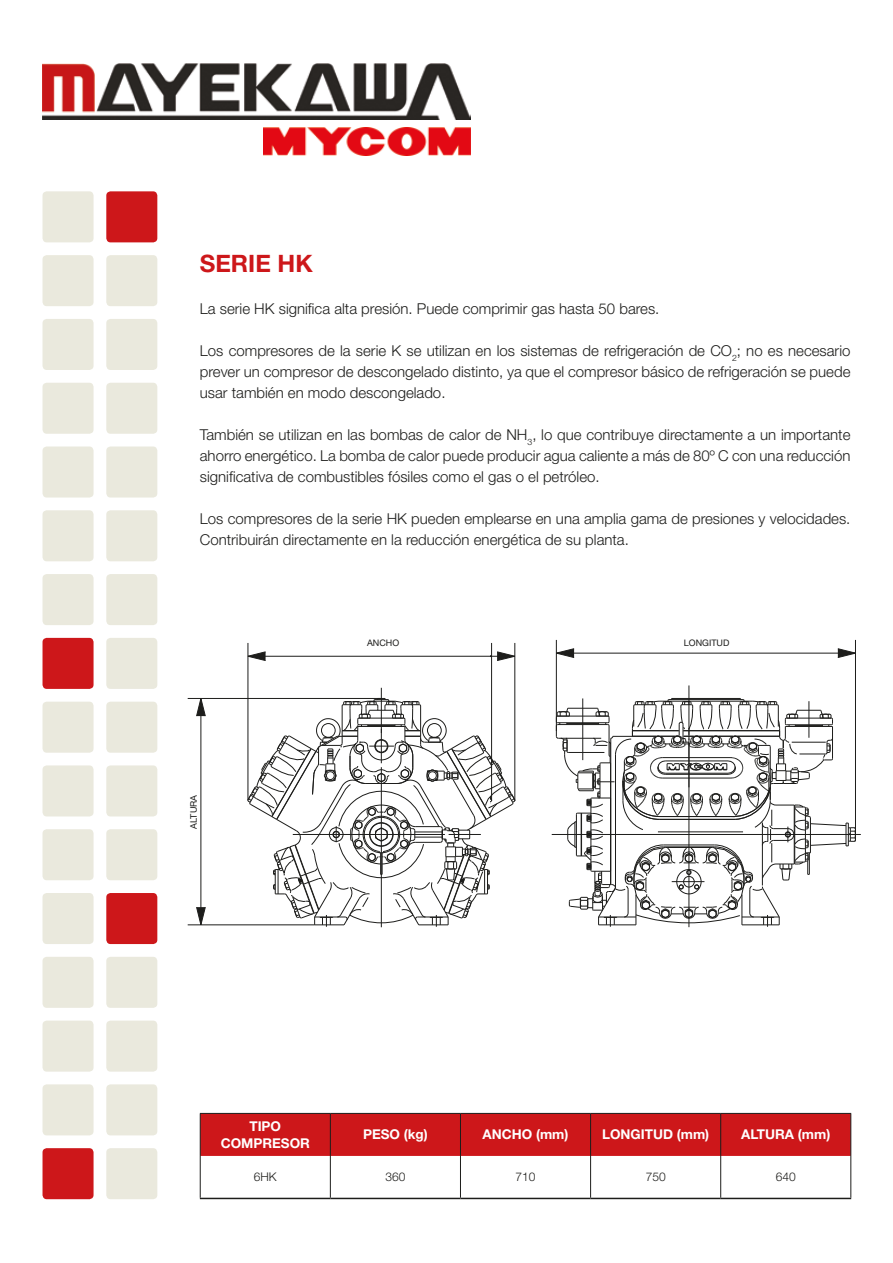
<style>
.page{position:relative;width:893px;height:1263px;background:#fff}
.page>*{position:absolute;margin:0;border:0;box-sizing:border-box;transform-origin:0 0}
.t1{font:700 24px "Helvetica Neue LT Std";color:#cd171a}
.t2{font:300 15px/21px "Helvetica Neue LT Std";color:#1d1d1b;text-align:justify}
.t3{font:700 13.5px/16.5px "Helvetica Neue LT Std";color:#fff;text-align:center}
.t4{font:300 12px "Helvetica Neue LT Std";color:#1d1d1b}
.t5{font:9px "Helvetica Neue LT Std";color:#1d1d1b}
</style>
<div class="page">
<div style="left:43px;top:191px;width:51px;height:51px;background:#eae9dd;border-radius:4px"></div>
<div style="left:43px;top:255px;width:51px;height:51px;background:#eae9dd;border-radius:4px"></div>
<div style="left:43px;top:319px;width:51px;height:51px;background:#eae9dd;border-radius:4px"></div>
<div style="left:43px;top:383px;width:51px;height:51px;background:#eae9dd;border-radius:4px"></div>
<div style="left:43px;top:446px;width:51px;height:51px;background:#eae9dd;border-radius:4px"></div>
<div style="left:43px;top:510px;width:51px;height:51px;background:#eae9dd;border-radius:4px"></div>
<div style="left:43px;top:574px;width:51px;height:51px;background:#eae9dd;border-radius:4px"></div>
<div style="left:43px;top:638px;width:51px;height:51px;background:#cd171a;border-radius:4px"></div>
<div style="left:43px;top:702px;width:51px;height:51px;background:#eae9dd;border-radius:4px"></div>
<div style="left:43px;top:765px;width:51px;height:51px;background:#eae9dd;border-radius:4px"></div>
<div style="left:43px;top:829px;width:51px;height:51px;background:#eae9dd;border-radius:4px"></div>
<div style="left:43px;top:893px;width:51px;height:51px;background:#eae9dd;border-radius:4px"></div>
<div style="left:43px;top:957px;width:51px;height:51px;background:#eae9dd;border-radius:4px"></div>
<div style="left:43px;top:1020px;width:51px;height:51px;background:#eae9dd;border-radius:4px"></div>
<div style="left:43px;top:1084px;width:51px;height:51px;background:#eae9dd;border-radius:4px"></div>
<div style="left:43px;top:1148px;width:51px;height:51px;background:#cd171a;border-radius:4px"></div>
<div style="left:106px;top:191px;width:51px;height:51px;background:#cd171a;border-radius:4px"></div>
<div style="left:106px;top:255px;width:51px;height:51px;background:#eae9dd;border-radius:4px"></div>
<div style="left:106px;top:319px;width:51px;height:51px;background:#eae9dd;border-radius:4px"></div>
<div style="left:106px;top:383px;width:51px;height:51px;background:#eae9dd;border-radius:4px"></div>
<div style="left:106px;top:446px;width:51px;height:51px;background:#eae9dd;border-radius:4px"></div>
<div style="left:106px;top:510px;width:51px;height:51px;background:#eae9dd;border-radius:4px"></div>
<div style="left:106px;top:574px;width:51px;height:51px;background:#eae9dd;border-radius:4px"></div>
<div style="left:106px;top:638px;width:51px;height:51px;background:#eae9dd;border-radius:4px"></div>
<div style="left:106px;top:702px;width:51px;height:51px;background:#eae9dd;border-radius:4px"></div>
<div style="left:106px;top:765px;width:51px;height:51px;background:#eae9dd;border-radius:4px"></div>
<div style="left:106px;top:829px;width:51px;height:51px;background:#eae9dd;border-radius:4px"></div>
<div style="left:106px;top:893px;width:51px;height:51px;background:#cd171a;border-radius:4px"></div>
<div style="left:106px;top:957px;width:51px;height:51px;background:#eae9dd;border-radius:4px"></div>
<div style="left:106px;top:1020px;width:51px;height:51px;background:#eae9dd;border-radius:4px"></div>
<div style="left:106px;top:1084px;width:51px;height:51px;background:#eae9dd;border-radius:4px"></div>
<div style="left:106px;top:1148px;width:51px;height:51px;background:#eae9dd;border-radius:4px"></div>
<img style="left:43px;top:64px;width:427px;height:55px">
<img style="left:264px;top:128px;width:206px;height:27px">
<hr style="left:381px;top:688px;width:1px;height:45px;background:#1d1d1b">
<hr style="left:201px;top:698px;width:1px;height:227px;background:#1d1d1b">
<svg style="left:196px;top:699px;width:10px;height:18px"></svg>
<svg style="left:196px;top:906px;width:10px;height:18px"></svg>
<hr style="left:188px;top:924px;width:127px;height:1px;background:#1d1d1b">
<hr style="left:188px;top:698px;width:193px;height:1px;background:#1d1d1b">
<hr style="left:248px;top:656px;width:267px;height:1px;background:#1d1d1b">
<svg style="left:247px;top:651px;width:19px;height:10px"></svg>
<hr style="left:515px;top:643px;width:1px;height:158px;background:#1d1d1b">
<hr style="left:248px;top:643px;width:1px;height:157px;background:#1d1d1b">
<hr style="left:552px;top:834px;width:309px;height:1px;background:#1d1d1b">
<hr style="left:689px;top:685px;width:1px;height:242px;background:#1d1d1b">
<svg style="left:247px;top:698px;width:269px;height:229px"></svg>
<svg style="left:556px;top:698px;width:300px;height:229px"></svg>
<svg style="left:490px;top:651px;width:26px;height:10px"></svg>
<hr style="left:491px;top:643px;width:1px;height:158px;background:#1d1d1b">
<hr style="left:556px;top:653px;width:299px;height:1px;background:#1d1d1b">
<svg style="left:557px;top:648px;width:18px;height:10px"></svg>
<svg style="left:837px;top:648px;width:18px;height:10px"></svg>
<hr style="left:855px;top:640px;width:1px;height:189px;background:#1d1d1b">
<hr style="left:556px;top:640px;width:1px;height:91px;background:#1d1d1b">
<div style="left:201px;top:1114px;width:649px;height:42px;background:#cd171a"></div>
<hr style="left:200px;top:1198px;width:130px;height:1px;background:#1d1d1b">
<hr style="left:330px;top:1198px;width:130px;height:1px;background:#1d1d1b">
<hr style="left:460px;top:1198px;width:131px;height:1px;background:#1d1d1b">
<hr style="left:591px;top:1198px;width:130px;height:1px;background:#1d1d1b">
<hr style="left:721px;top:1198px;width:130px;height:1px;background:#1d1d1b">
<hr style="left:200px;top:1113px;width:130px;height:1px;background:#1d1d1b">
<hr style="left:200px;top:1114px;width:1px;height:42px;background:#1d1d1b">
<hr style="left:330px;top:1113px;width:130px;height:1px;background:#1d1d1b">
<hr style="left:330px;top:1114px;width:1px;height:42px;background:#1d1d1b">
<hr style="left:460px;top:1113px;width:131px;height:1px;background:#1d1d1b">
<hr style="left:460px;top:1114px;width:1px;height:42px;background:#1d1d1b">
<hr style="left:591px;top:1113px;width:130px;height:1px;background:#1d1d1b">
<hr style="left:590px;top:1114px;width:1px;height:42px;background:#1d1d1b">
<hr style="left:721px;top:1113px;width:130px;height:1px;background:#1d1d1b">
<hr style="left:720px;top:1114px;width:1px;height:42px;background:#1d1d1b">
<hr style="left:850px;top:1114px;width:1px;height:42px;background:#1d1d1b">
<hr style="left:200px;top:1156px;width:1px;height:42px;background:#1d1d1b">
<hr style="left:330px;top:1156px;width:1px;height:42px;background:#1d1d1b">
<hr style="left:460px;top:1156px;width:1px;height:42px;background:#1d1d1b">
<hr style="left:590px;top:1156px;width:1px;height:42px;background:#1d1d1b">
<hr style="left:720px;top:1156px;width:1px;height:42px;background:#1d1d1b">
<hr style="left:850px;top:1156px;width:1px;height:42px;background:#1d1d1b">
<h1 class="t1" style="left:200px;top:249px;width:114px">SERIE HK</h1>
<p class="t2" style="left:200px;top:298px;width:461px">La serie HK significa alta presión. Puede comprimir gas hasta 50 bares.</p>
<p class="t2" style="left:200px;top:340px;width:652px">Los compresores de la serie K se utilizan en los sistemas de refrigeración de CO<sub>2</sub>; no es necesario prever un compresor de descongelado distinto, ya que el compresor básico de refrigeración se puede usar también en modo descongelado.</p>
<p class="t2" style="left:200px;top:424px;width:652px">También se utilizan en las bombas de calor de NH<sub>3</sub>, lo que contribuye directamente a un importante ahorro energético. La bomba de calor puede producir agua caliente a más de 80º C con una reducción significativa de combustibles fósiles como el gas o el petróleo.</p>
<p class="t2" style="left:200px;top:508px;width:652px">Los compresores de la serie HK pueden emplearse en una amplia gama de presiones y velocidades.<br>Contribuirán directamente en la reducción energética de su planta.</p>
<p class="t5" style="left:188px;top:828px;width:35px;rotate:-90deg">ALTURA</p>
<p class="t5" style="left:367px;top:637px;width:34px">ANCHO</p>
<p class="t5" style="left:684px;top:637px;width:47px">LONGITUD</p>
<p class="t3" style="left:221px;top:1118px;width:91px">TIPO<br>COMPRESOR</p>
<p class="t3" style="left:363px;top:1126px;width:66px">PESO (kg)</p>
<p class="t3" style="left:483px;top:1126px;width:87px">ANCHO (mm)</p>
<p class="t3" style="left:602px;top:1126px;width:109px">LONGITUD (mm)</p>
<p class="t3" style="left:741px;top:1126px;width:91px">ALTURA (mm)</p>
<p class="t4" style="left:254px;top:1170px;width:24px">6HK</p>
<p class="t4" style="left:385px;top:1170px;width:22px">360</p>
<p class="t4" style="left:515px;top:1170px;width:22px">710</p>
<p class="t4" style="left:646px;top:1170px;width:22px">750</p>
<p class="t4" style="left:776px;top:1170px;width:22px">640</p>
</div>
